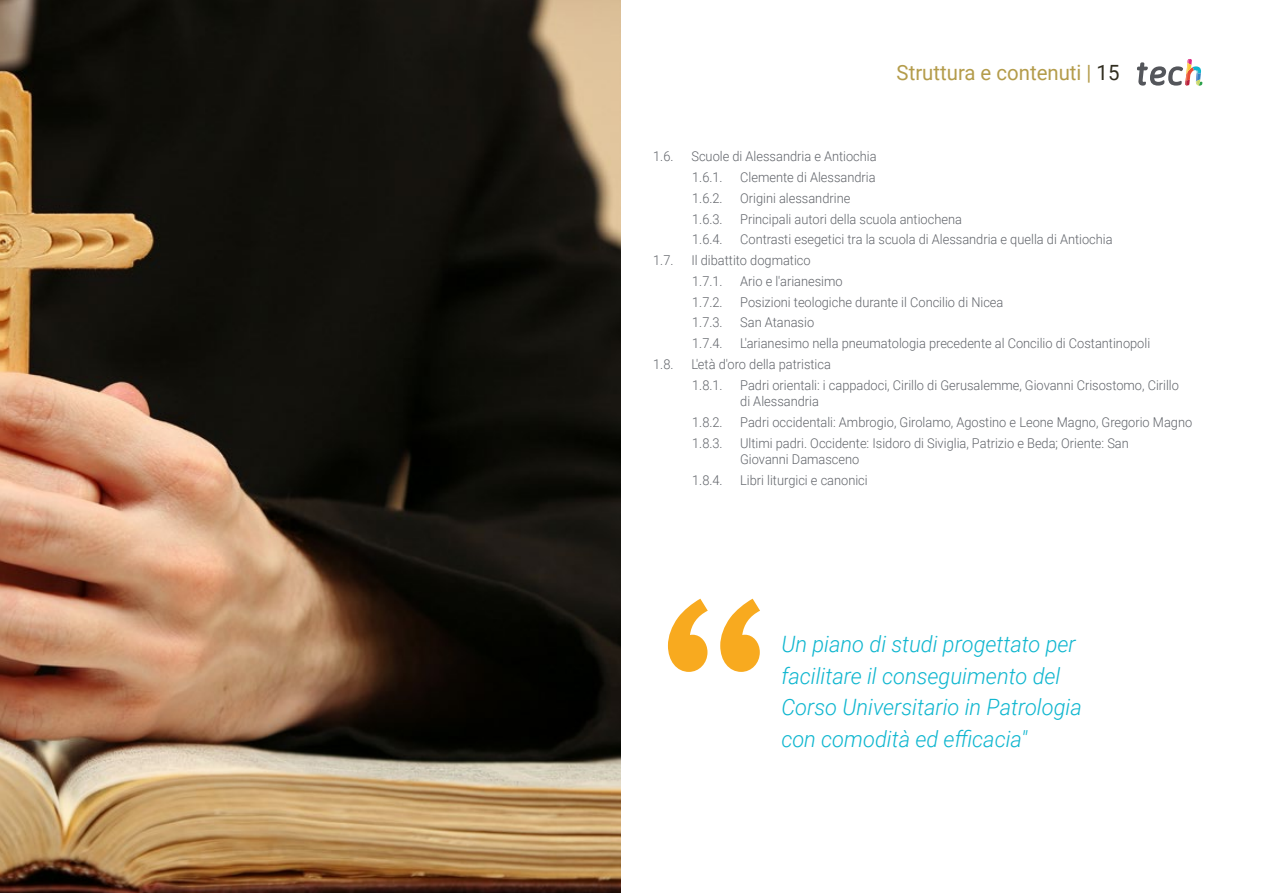
<style>
.page{position:relative;width:1263px;height:893px;background:#fff}
.page>*{position:absolute;margin:0;border:0;box-sizing:border-box;transform-origin:0 0}
.t1{font:italic 300 22.5px/31.5px "Roboto";color:#0fb6cf}
.t2{font:21px "Roboto";color:#b49c4b}
.t3{font:300 13.5px/20.7px "Roboto";color:#61646a;scale:.95 1}
.s1{color:#312e20}
</style>
<div class="page">
<img style="left:0;top:0;width:621px;height:893px">
<svg style="left:668px;top:599px;width:92px;height:73px"></svg>
<svg style="left:1137px;top:59px;width:65px;height:27px"></svg>
<h2 class="t2" style="left:897px;top:57px;width:224px">Struttura e contenuti | <span class="s1">15</span></h2>
<p class="t3" style="left:653px;top:146px;width:23px">1.6.</p>
<p class="t3" style="left:691px;top:146px;width:196px">Scuole di Alessandria e Antiochia<br>1.6.1.</p>
<p class="t3" style="left:740px;top:166px;width:144px">Clemente di Alessandria</p>
<p class="t3" style="left:692px;top:187px;width:34px">1.6.2.</p>
<p class="t3" style="left:740px;top:187px;width:117px">Origini alessandrine</p>
<p class="t3" style="left:692px;top:208px;width:34px">1.6.3.</p>
<p class="t3" style="left:740px;top:208px;width:235px">Principali autori della scuola antiochena</p>
<p class="t3" style="left:692px;top:229px;width:34px">1.6.4.</p>
<p class="t3" style="left:740px;top:229px;width:393px">Contrasti esegetici tra la scuola di Alessandria e quella di Antiochia</p>
<p class="t3" style="left:653px;top:249px;width:23px">1.7.</p>
<p class="t3" style="left:691px;top:249px;width:127px">Il dibattito dogmatico<br>1.7.1.</p>
<p class="t3" style="left:740px;top:270px;width:109px">Ario e l'arianesimo</p>
<p class="t3" style="left:692px;top:291px;width:34px">1.7.2.</p>
<p class="t3" style="left:740px;top:291px;width:279px">Posizioni teologiche durante il Concilio di Nicea</p>
<p class="t3" style="left:692px;top:312px;width:34px">1.7.3.</p>
<p class="t3" style="left:740px;top:312px;width:79px">San Atanasio</p>
<p class="t3" style="left:692px;top:332px;width:34px">1.7.4.</p>
<p class="t3" style="left:740px;top:332px;width:433px">L'arianesimo nella pneumatologia precedente al Concilio di Costantinopoli</p>
<p class="t3" style="left:653px;top:353px;width:23px">1.8.</p>
<p class="t3" style="left:691px;top:353px;width:148px">L'età d'oro della patristica<br>1.8.1.</p>
<p class="t3" style="left:740px;top:376px;width:463px;line-height:16.5px">Padri orientali: i cappadoci, Cirillo di Gerusalemme, Giovanni Crisostomo, Cirillo di Alessandria</p>
<p class="t3" style="left:692px;top:411px;width:34px">1.8.2.</p>
<p class="t3" style="left:740px;top:411px;width:477px">Padri occidentali: Ambrogio, Girolamo, Agostino e Leone Magno, Gregorio Magno</p>
<p class="t3" style="left:692px;top:432px;width:34px">1.8.3.</p>
<p class="t3" style="left:740px;top:434px;width:411px;line-height:16.5px">Ultimi padri. Occidente: Isidoro di Siviglia, Patrizio e Beda; Oriente: San<br>Giovanni Damasceno</p>
<p class="t3" style="left:692px;top:469px;width:34px">1.8.4.</p>
<p class="t3" style="left:740px;top:469px;width:136px">Libri liturgici e canonici</p>
<h1 class="t1" style="left:781px;top:628px;width:302px">Un piano di studi progettato per facilitare il conseguimento del<br>Corso Universitario in Patrologia con comodità ed efficacia"</h1>
</div>
